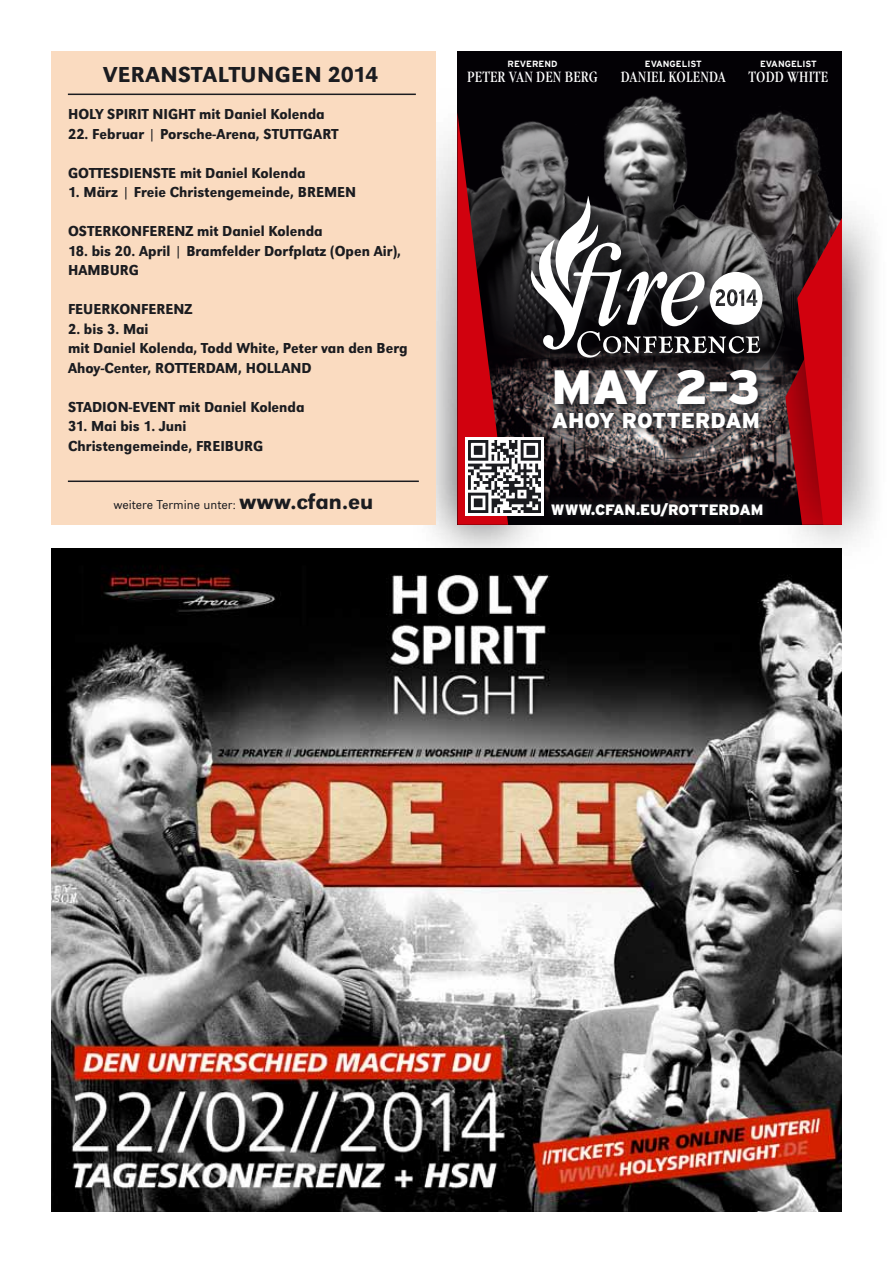
<style>
.page{position:relative;width:893px;height:1263px;background:#fff}
.page>*{position:absolute;margin:0;border:0;box-sizing:border-box;transform-origin:0 0}
.t1{font:900 48.15px "Interstate";color:#fff}
.t2{font:500 22.5px "URW Grotesk TOT";letter-spacing:.065em;color:#1b1c20}
.t3{font:900 21.45px "Interstate";color:#fff}
.t4{font:condensed 15.45px "Garamond Itc TOT";letter-spacing:.015em;color:#fff}
.t5{font:15px/19.5px "URW Grotesk TOT Med Nar";color:#1b1c20}
.t6{font:900 15px "Interstate";letter-spacing:-.01em;color:#fff}
.t7{font:300 13.5px "URW Grotesk TOT";color:#1b1c20}
.t8{font:700 9px "Interstate";color:#fff}
.s1{font-weight:500;font-size:22.5px}
</style>
<div class="page">
<img style="left:51px;top:549px;width:791px;height:663px">
<div style="left:457px;top:51px;width:385px;height:474px;background:#030105"></div>
<img style="left:807px;top:122px;width:15px;height:59px">
<img style="left:553px;top:96px;width:254px;height:397px">
<div style="left:520px;top:188px;width:259px;height:186px;background:#1b1c20;opacity:.75"></div>
<svg style="left:553px;top:196px;width:199px;height:162px"></svg>
<svg style="left:730px;top:292px;width:4px;height:11px"></svg>
<div style="left:554px;top:369px;width:213px;height:44px;background:#1b1c20;opacity:.75"></div>
<div style="left:543px;top:403px;width:225px;height:34px;background:#1b1c20;opacity:.75"></div>
<div style="left:542px;top:493px;width:229px;height:32px;background:#1b1c20;opacity:.75"></div>
<div style="left:410px;top:84px;width:143px;height:488px;background:#030105;opacity:.75"></div>
<svg style="left:457px;top:112px;width:51px;height:413px"></svg>
<div style="left:752px;top:181px;width:138px;height:389px;background:#030105;opacity:.75"></div>
<svg style="left:785px;top:218px;width:57px;height:307px;background:#950a13"></svg>
<div style="left:465px;top:437px;width:78px;height:79px;background:linear-gradient(to right,#fff,#fff)"></div>
<img style="left:468px;top:440px;width:72px;height:72px">
<div style="left:51px;top:51px;width:385px;height:474px;background:#fadbc0"></div>
<hr style="left:68px;top:94px;width:348px;height:1px;background:#1b1c20">
<hr style="left:68px;top:480px;width:351px;height:2px;background:#1b1c20">
<h2 class="t2" style="left:103px;top:61px;width:276px">VERANSTALTUNGEN 2014</h2>
<p class="t5" style="left:68px;top:105px;width:258px">Holy Spirit Night mit Daniel Kolenda</p>
<p class="t5" style="left:68px;top:124px;width:270px">22. Februar | Porsche-Arena, Stuttgart</p>
<p class="t5" style="left:68px;top:163px;width:239px">Gottesdienste mit Daniel Kolenda</p>
<p class="t5" style="left:68px;top:183px;width:287px">1. März | Freie Christengemeinde, Bremen</p>
<p class="t5" style="left:68px;top:222px;width:256px">Osterkonferenz mit Daniel Kolenda</p>
<p class="t5" style="left:68px;top:241px;width:334px">18. bis 20. April | Bramfelder Dorfplatz (Open Air),<br>Hamb</p>
<p class="t5" style="left:110px;top:261px;width:31px">urg</p>
<p class="t5" style="left:68px;top:300px;width:125px">Feuerkonferenz</p>
<p class="t5" style="left:68px;top:319px;width:341px">2. bis 3. Mai<br>mit Daniel Kolenda, Todd White, Peter van den Berg<br>Ahoy-Center, Rotterdam</p>
<p class="t5" style="left:238px;top:358px;width:55px">, Holland</p>
<p class="t5" style="left:68px;top:397px;width:238px">Stadion-Event mit Daniel Kolenda</p>
<p class="t5" style="left:68px;top:417px;width:197px">31. Mai bis 1. Juni<br>Christengemeinde, Freiburg</p>
<p class="t7" style="left:113px;top:497px;width:261px">weitere Termine unter: <span class="s1">WWW.CFAN.EU</span></p>
<p class="t8" style="left:508px;top:58px;width:26px">REVERE</p>
<p class="t8" style="left:544px;top:58px;width:15px">ND</p>
<p class="t4" style="left:467px;top:68px;width:132px">PETER VAN DEN BERG</p>
<p class="t8" style="left:645px;top:58px;width:58px">EVANGELIST</p>
<p class="t4" style="left:621px;top:68px;width:106px">DANIEL KOLENDA</p>
<p class="t8" style="left:760px;top:58px;width:58px">EVANGELIST</p>
<p class="t4" style="left:749px;top:68px;width:81px">TODD WHITE</p>
<h1 class="t1" style="left:551px;top:358px;width:210px">MAY 2-3</h1>
<h3 class="t3" style="left:552px;top:407px;width:210px">AHOY ROTTERDAM</h3>
<p class="t6" style="left:551px;top:500px;width:212px">WWW.CFAN.EU/ROTTERDAM</p>
</div>
